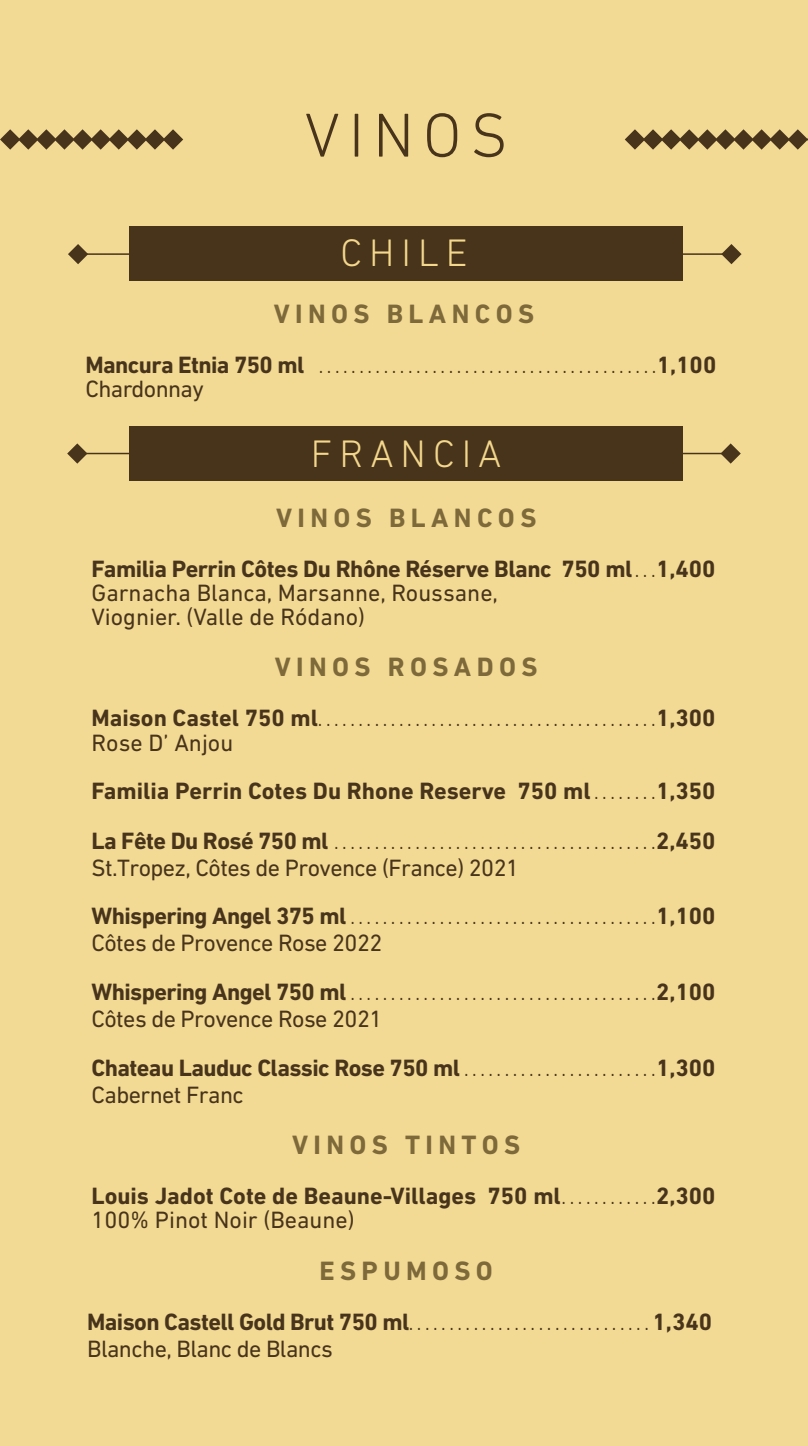
<style>
.page{position:relative;width:808px;height:1446px;background:#f3da94}
.page>*{position:absolute;margin:0;border:0;box-sizing:border-box;transform-origin:0 0}
.t1{font:300 63px "DIN Next LT Pro";letter-spacing:.14em;color:#48341b}
.t2{font:300 39px "DIN Next LT Pro";letter-spacing:.18em;color:#f2d78c}
.t3{font:700 27px "DIN Next LT Pro";letter-spacing:.2em;color:#7d693a}
.t4{font:300 24px/27px "DIN Next LT Pro";color:#48341b}
.t5{font:700 24px/27px "DIN Next LT Pro";letter-spacing:-.025em;color:#48341b}
.t6{font:700 24px/24px "DIN Next LT Pro";letter-spacing:-.005em;color:#48341b}
.t7{font:24px/24px "DIN Next LT Pro";color:#48341b}
.t8{font:24px "DIN Next LT Pro";letter-spacing:-.025em;color:#48341b}
.s1{font-weight:700}
.s2{font-weight:300}
.s3{font-weight:400}
</style>
<div class="page">
<svg style="left:0;top:129px;width:183px;height:21px"></svg>
<svg style="left:625px;top:129px;width:183px;height:21px"></svg>
<div style="left:129px;top:426px;width:553px;height:55px;background:#48331b"></div>
<hr style="left:80px;top:453px;width:650px;height:1px;background:#48331b">
<svg style="left:67px;top:443px;width:20px;height:21px"></svg>
<svg style="left:720px;top:443px;width:21px;height:21px"></svg>
<div style="left:130px;top:226px;width:553px;height:55px;background:#48331b"></div>
<hr style="left:81px;top:253px;width:650px;height:2px;background:#48331b">
<svg style="left:68px;top:244px;width:20px;height:20px"></svg>
<svg style="left:721px;top:244px;width:20px;height:20px"></svg>
<h1 class="t1" style="left:305px;top:99px;width:205px">VINOS</h1>
<h2 class="t2" style="left:340px;top:230px;width:129px">CHILE</h2>
<p class="t3" style="left:274px;top:298px;width:262px">VINOS BLANCOS</p>
<p class="t5" style="left:85px;top:352px;width:220px">Mancura Etnia 750 ml</p>
<p class="t8" style="left:85px;top:375px;width:120px">Chardonnay</p>
<p class="t4" style="left:318px;top:351px;width:399px">..........................................<span class="s1">1,100</span></p>
<h2 class="t2" style="left:311px;top:431px;width:192px">FRANCIA</h2>
<p class="t3" style="left:276px;top:502px;width:262px">VINOS BLANCOS</p>
<p class="t7" style="left:91px;top:557px;width:625px"><span class="s1">Familia Perrin Côtes Du Rhône Réserve Blanc 750 ml</span><span class="s2">. . .</span><span class="s1">1,400<br></span>Garnacha Blanca, Marsanne, Roussane,<br>Viognier. (Valle de Ródano)</p>
<p class="t3" style="left:275px;top:651px;width:264px">VINOS ROSADOS</p>
<p class="t4" style="left:91px;top:706px;width:625px;line-height:24px"><span class="s1">Maison Castel 750 ml</span>..........................................<span class="s1">1,300<br></span><span class="s3">Rose D’ Anjou</span></p>
<p class="t6" style="left:91px;top:779px;width:625px">Familia Perrin Cotes Du Rhone Reserve 750 ml<span class="s2">.. .. .. . .</span>1,350</p>
<p class="t4" style="left:91px;top:827px;width:625px"><span class="s1">La Fête Du Rosé 750 ml</span>........................................<span class="s1">2,450<br></span><span class="s3">St.Tropez, Côtes de Provence (France) 2021</span></p>
<p class="t4" style="left:91px;top:902px;width:625px"><span class="s1">Whispering Angel 375 ml</span>......................................<span class="s1">1,100<br></span><span class="s3">Côtes de Provence Rose 2022</span></p>
<p class="t4" style="left:91px;top:978px;width:625px"><span class="s1">Whispering Angel 750 ml</span>......................................<span class="s1">2,100<br></span><span class="s3">Côtes de Provence Rose 2021</span></p>
<p class="t5" style="left:91px;top:1054px;width:625px">Chateau Lauduc Classic Rose 750 ml <span class="s2">. .. .. .. .. .. .. .. .. . ..... .</span>1,300<br><span class="s3">Cabernet Franc</span></p>
<p class="t3" style="left:292px;top:1129px;width:230px">VINOS TINTOS</p>
<p class="t6" style="left:91px;top:1184px;width:625px">Louis Jadot Cote de Beaune-Villages 750 ml<span class="s2">.. .. .. .. .. . .</span>2,300<br><span class="s3">100% Pinot Noir (Beaune)</span></p>
<p class="t3" style="left:319px;top:1254px;width:175px">ESPUMOSO</p>
<p class="t5" style="left:87px;top:1308px;width:626px">Maison Castell Gold Brut 750 ml<span class="s2">..............................</span>1,340<br><span class="s3">Blanche, Blanc de Blancs</span></p>
</div>
